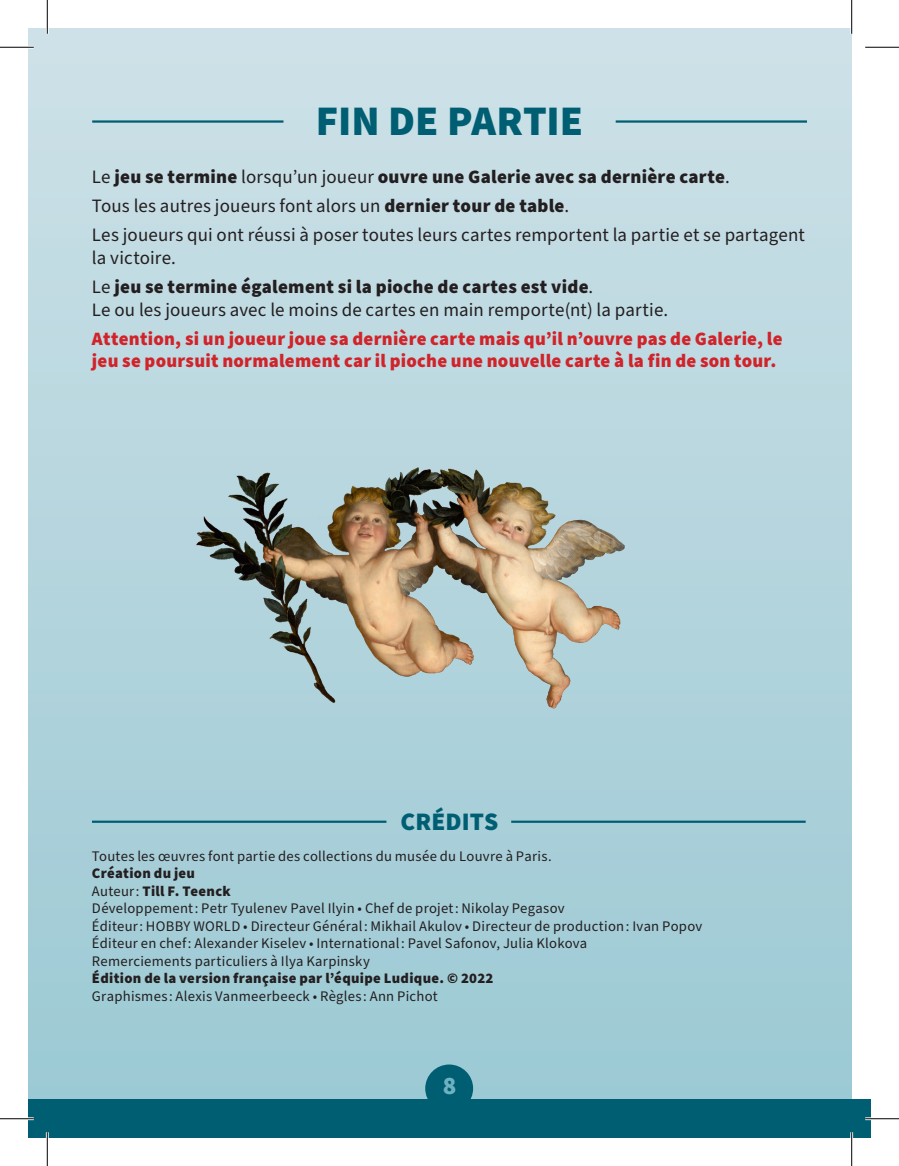
<style>
.page{position:relative;width:899px;height:1166px;background:#fff}
.page>*{position:absolute;margin:0;border:0;box-sizing:border-box;transform-origin:0 0}
.Titre_principal{font:900 42.07px "Source Sans Pro";color:#005e73}
.Titre_principal-2{font:900 25.2px "Source Sans Pro";letter-spacing:.005em;color:#005e73}
.t1{font:900 25.2px "Source Sans Pro";color:#6eb2c1}
.texte_courant{font:18.9px/22.7px "Source Sans Pro";letter-spacing:.01em;color:#231f20}
.important{font:900 18.9px/22.7px "Source Sans Pro";letter-spacing:.015em;color:#d1232a}
.texte_courant-2{font:900 18.9px "Source Sans Pro";letter-spacing:.015em;color:#231f20}
.texte_courant-3{font:14.62px "Source Sans Pro";letter-spacing:.02em;color:#231f20}
.texte_courant-4{font:900 14.62px "Source Sans Pro";letter-spacing:.02em;color:#231f20}
.s1{font-weight:400}
.s2{font-weight:900}
</style>
<div class="page">
<div style="left:28px;top:28px;width:823px;height:1110px;background:linear-gradient(to bottom,#cee1e8,#9ac8d3)"></div>
<img style="left:175px;top:448px;width:529px;height:290px">
<hr style="left:92px;top:120px;width:191px;height:3px;background:#005e73">
<hr style="left:615px;top:120px;width:191px;height:3px;background:#005e73">
<hr style="left:511px;top:821px;width:294px;height:2px;background:#005e73">
<hr style="left:92px;top:821px;width:294px;height:2px;background:#005e73">
<div style="left:28px;top:1100px;width:842px;height:38px;background:#005e73"></div>
<div style="left:425px;top:1065px;width:48px;height:47px;background:#005e73;border-radius:50%"></div>
<hr style="left:0;top:46px;width:34px;height:3px;background:#fff">
<hr style="left:0;top:1117px;width:34px;height:3px;background:#fff">
<hr style="left:864px;top:1117px;width:34px;height:3px;background:#fff">
<hr style="left:46px;top:0;width:3px;height:34px;background:#fff">
<hr style="left:46px;top:1132px;width:3px;height:34px;background:#fff">
<hr style="left:849px;top:0;width:3px;height:34px;background:#fff">
<hr style="left:849px;top:1132px;width:3px;height:34px;background:#fff">
<hr style="left:0;top:47px;width:34px;height:1px;background:#000">
<hr style="left:864px;top:47px;width:34px;height:1px;background:#000">
<hr style="left:0;top:1118px;width:34px;height:1px;background:#000">
<hr style="left:864px;top:1118px;width:34px;height:1px;background:#000">
<hr style="left:47px;top:0;width:1px;height:34px;background:#000">
<hr style="left:47px;top:1132px;width:1px;height:34px;background:#000">
<hr style="left:850px;top:0;width:1px;height:34px;background:#000">
<hr style="left:850px;top:1132px;width:1px;height:34px;background:#000">
<p class="Titre_principal" style="left:315px;top:92px;width:269px">FIN DE PARTIE</p>
<p class="texte_courant-2" style="left:92px;top:164px;width:639px"><span class="s1">Le</span> jeu se termine <span class="s1">lorsqu’un joueur</span> ouvre une Galerie avec sa dernière carte<span class="s1">.</span></p>
<p class="texte_courant" style="left:92px;top:195px;width:478px">Tous les autres joueurs font alors un <span class="s2">dernier tour de table</span>.</p>
<p class="texte_courant" style="left:92px;top:224px;width:714px">Les joueurs qui ont réussi à poser toutes leurs cartes remportent la partie et se partagent la victoire.</p>
<p class="texte_courant" style="left:92px;top:276px;width:577px">Le <span class="s2">jeu se termine également si la pioche de cartes est vide</span>.<br>Le ou les joueurs avec le moins de cartes en main remporte(nt) la partie.</p>
<p class="important" style="left:92px;top:328px;width:691px">Attention, si un joueur joue sa dernière carte mais qu’il n’ouvre pas de Galerie, le jeu se poursuit normalement car il pioche une nouvelle carte à la fin de son tour.</p>
<p class="Titre_principal-2" style="left:400px;top:804px;width:99px">CRÉDITS</p>
<p class="texte_courant-3" style="left:92px;top:846px;width:461px">Toutes les œuvres font partie des collections du musée du Louvre à Paris.</p>
<p class="texte_courant-4" style="left:92px;top:863px;width:105px">Création du jeu</p>
<p class="texte_courant-4" style="left:92px;top:881px;width:140px"><span class="s1">Auteur :</span> Till F. Teenck</p>
<p class="texte_courant-3" style="left:92px;top:899px;width:474px">Développement : Petr Tyulenev Pavel Ilyin • Chef de projet : Nikolay Pegasov</p>
<p class="texte_courant-3" style="left:92px;top:916px;width:611px">Éditeur : HOBBY WORLD • Directeur Général : Mikhail Akulov • Directeur de production : Ivan Popov</p>
<p class="texte_courant-3" style="left:92px;top:934px;width:496px">Éditeur en chef : Alexander Kiselev • International : Pavel Safonov, Julia Klokova</p>
<p class="texte_courant-3" style="left:92px;top:951px;width:279px">Remerciements particuliers à Ilya Karpinsky</p>
<p class="texte_courant-4" style="left:92px;top:968px;width:403px">Édition de la version française par l’équipe Ludique. © 2022</p>
<p class="texte_courant-3" style="left:92px;top:986px;width:347px">Graphismes : Alexis Vanmeerbeeck • Règles : Ann Pichot</p>
<h2 class="t1" style="left:442px;top:1068px;width:15px">8</h2>
</div>
